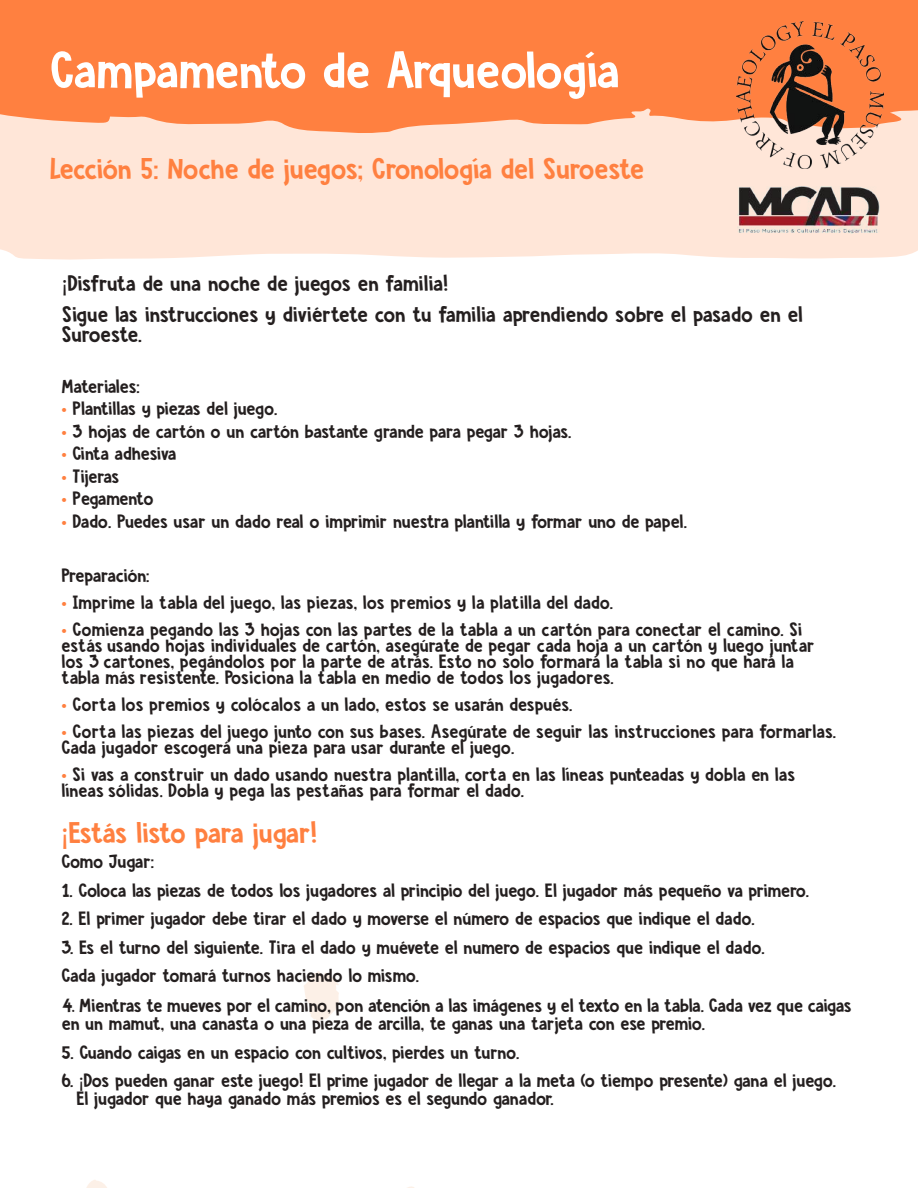
<style>
.page{position:relative;width:918px;height:1188px;background:#fff}
.page>*{position:absolute;margin:0;border:0;box-sizing:border-box;transform-origin:0 0}
.t1{font:52.5px "DK Whale Song";letter-spacing:-.015em;color:#fff}
.t2{font:30px "DK Whale Song";letter-spacing:-.02em;color:#ff8040}
.t3{font:22.5px/31.5px "DK Whale Song";letter-spacing:-.015em;color:#241f1f}
.t4{font:22.5px "DK Whale Song";letter-spacing:.005em;color:#241f1f}
.t5{font:19.35px/16.2px "DK Whale Song";color:#241f1f}
.t6{font:19.35px/18px "DK Whale Song";letter-spacing:-.02em;color:#241f1f}
.t7{font:19.35px "DK Whale Song";letter-spacing:-.03em;color:#241f1f}
.t8{font:19.35px "DK Whale Song";letter-spacing:-.025em;color:#241f1f}
.s1{font-family:"Elephant"}
.s2{font-family:"Myriad Pro"}
.s3{font-family:"Myriad Pro";color:#ff8040}
.s4{font-family:"Minion Pro"}
.s5{font-family:"DK Jalebi";font-size:16.5px}
</style>
<div class="page">
<svg style="left:86px;top:1180px;width:21px;height:8px"></svg>
<svg style="left:304px;top:971px;width:35px;height:50px"></svg>
<div style="left:0;top:134px;width:918px;height:126px;background:#ffe6d8"></div>
<svg style="left:0;top:0;width:918px;height:134px;background:#ff884c"></svg>
<img style="left:737px;top:21px;width:147px;height:147px">
<img style="left:737px;top:186px;width:142px;height:48px">
<h1 class="t1" style="left:50px;top:41px;width:571px">Campamento de Arqueología</h1>
<h2 class="t2" style="left:50px;top:152px;width:596px">Lección <span class="s1">5</span>: Noche de juegos; Cronología del Suroeste</h2>
<p class="t3" style="left:62px;top:268px;width:742px"><span class="s2">¡</span>Disfruta de una noche de juegos en familia!<br>Sigue las instrucciones y diviértete con tu familia aprendiendo sobre el pasado en el</p>
<p class="t4" style="left:62px;top:322px;width:82px">Suroeste.</p>
<p class="t8" style="left:61px;top:375px;width:80px">Materiales:</p>
<p class="t5" style="left:61px;top:401px;width:218px"><span class="s3">•</span> Plantillas y piezas del juego.</p>
<p class="t6" style="left:61px;top:422px;width:512px"><span class="s3">•</span> 3 hojas de cartón o un cartón bastante grande para pegar 3 hojas.</p>
<p class="t7" style="left:61px;top:443px;width:116px"><span class="s3">•</span> Cinta adhesiva</p>
<p class="t5" style="left:61px;top:468px;width:59px"><span class="s3">•</span> Tijeras</p>
<p class="t8" style="left:61px;top:488px;width:94px"><span class="s3">•</span> Pegamento</p>
<p class="t5" style="left:61px;top:513px;width:627px"><span class="s3">•</span> Dado. Puedes usar un dado real o imprimir nuestra plantilla y formar uno de papel.</p>
<p class="t7" style="left:61px;top:564px;width:90px">Preparación:</p>
<p class="t5" style="left:61px;top:594px;width:553px"><span class="s3">•</span> Imprime la tabla del juego, las piezas, los premios y la platilla del dado.</p>
<p class="t5" style="left:61px;top:621px;width:755px"><span class="s3">•</span> Comienza pegando las 3 hojas con las partes de la tabla a un cartón para conectar el camino. Si estás usando hojas individuales de cartón, asegúrate de pegar cada hoja a un cartón y luego juntar los 3 cartones, pegándolos por la parte de atrás. Esto no solo formará la tabla si no que hará la tabla más resistente. Posiciona la tabla en medio de todos los jugadores.</p>
<p class="t5" style="left:61px;top:697px;width:513px"><span class="s3">•</span> Corta los premios y colócalos a un lado, estos se usarán después.</p>
<p class="t5" style="left:61px;top:724px;width:776px;line-height:15.6px"><span class="s3">•</span> Corta las piezas del juego junto con sus bases. Asegúrate de seguir las instrucciones para formarlas.<br>Cada jugador escogerá una pieza para usar durante el juego.</p>
<p class="t5" style="left:61px;top:767px;width:735px;line-height:15.6px"><span class="s3">•</span> Si vas a construir un dado usando nuestra plantilla, corta en las líneas punteadas y dobla en las líneas sólidas<span class="s4">.</span> Dobla y pega las pestañas para formar el dado.</p>
<h2 class="t2" style="left:61px;top:816px;width:257px"><span class="s2">¡</span>Estás listo para jugar!</h2>
<p class="t6" style="left:61px;top:853px;width:94px">Como Jugar:</p>
<p class="t6" style="left:61px;top:881px;width:749px">1. Coloca las piezas de todos los jugadores al principio del juego. El jugador más pequeño va primero.</p>
<p class="t5" style="left:61px;top:911px;width:695px">2. El primer jugador debe tirar el dado y moverse el número de espacios que indique el dado.</p>
<p class="t5" style="left:61px;top:933px;width:705px;line-height:28.5px">3. Es el turno del siguiente. Tira el dado y muévete el numero de espacios que indique el dado.<br>Cada jugador tomará turnos haciendo lo mismo.</p>
<p class="t6" style="left:62px;top:997px;width:791px"><span class="s5">4.</span> Mientras te mueves por el camino, pon atención a las imágenes y el texto en la tabla. Cada vez que caigas en un mamut, una canasta o una pieza de arcilla, te ganas una tarjeta con ese premio.</p>
<p class="t6" style="left:61px;top:1043px;width:459px"><span class="s5">5</span>. Cuando caigas en un espacio con cultivos, pierdes un turno.</p>
<p class="t5" style="left:76px;top:1072px;width:761px;line-height:18px;text-indent:-15px">6. <span class="s2">¡</span>Dos pueden ganar este juego! El prime jugador de llegar a la meta (o tiempo presente) gana el juego.<br>El jugador que haya ganado más premios es el segundo ganador.</p>
</div>
